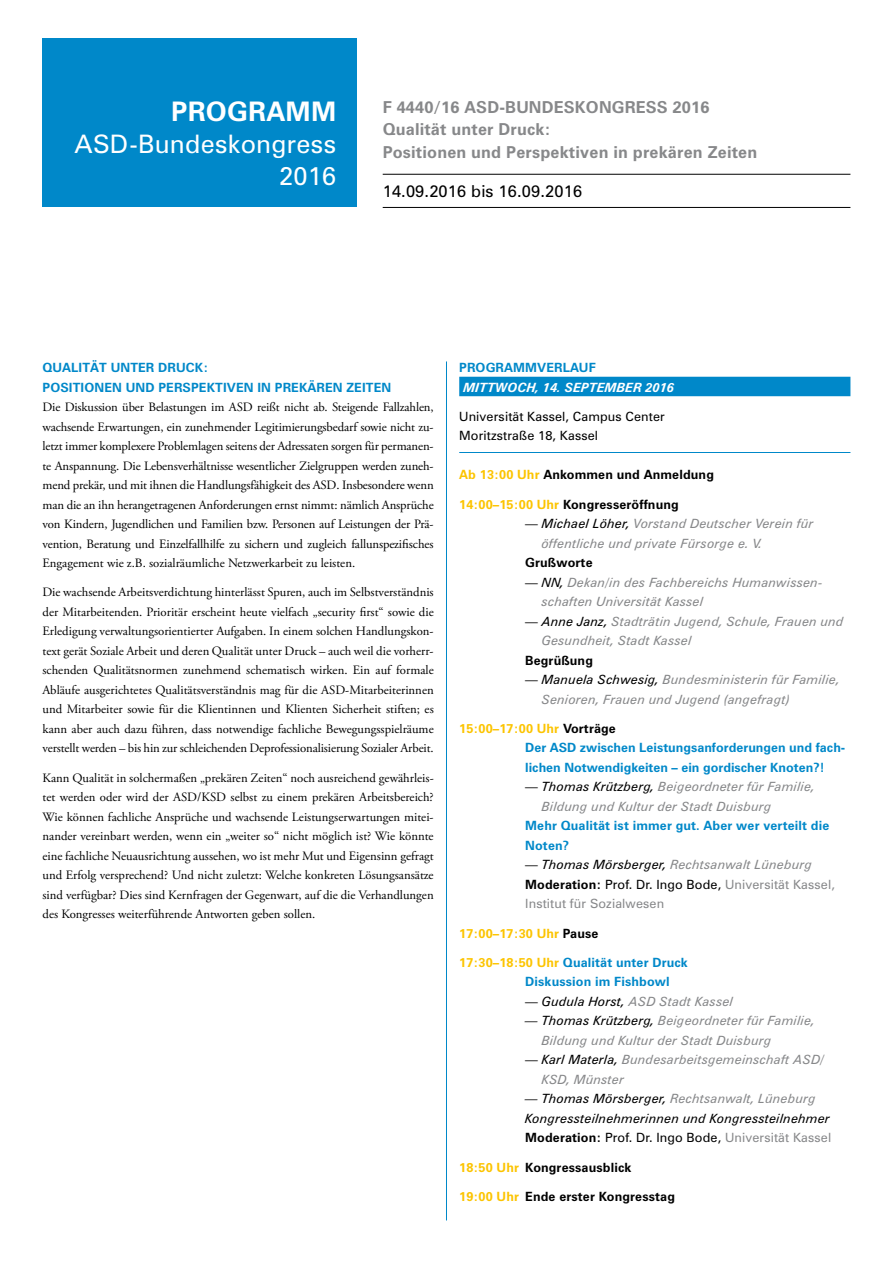
<style>
.page{position:relative;width:893px;height:1263px;background:#fff}
.page>*{position:absolute;margin:0;border:0;box-sizing:border-box;transform-origin:0 0}
.t1{font:700 27px "Zurich BT";letter-spacing:.01em;color:#fff}
.t2{font:25.5px/32.2px "Zurich BT";letter-spacing:.01em;color:#fff;text-align:right}
.t3{font:700 16.5px/22.5px "Zurich BT";letter-spacing:.01em;color:#87888a}
.t4{font:16.5px "Zurich BT";letter-spacing:.01em;color:#000}
.t5{font:12.75px/19.5px "Adobe Garamond Pro";color:#000;text-align:justify}
.t6{font:italic 12.75px/19.5px "Zurich BT";letter-spacing:.01em;color:#87888a}
.t7{font:700 12.75px/19.5px "Zurich BT";letter-spacing:.01em;color:#0088c9}
.t8{font:700 12.75px "Zurich BT";letter-spacing:.01em;color:#000}
.t9{font:italic 12.75px/19.5px "Zurich BT";letter-spacing:.01em;color:#000}
.t10{font:12.75px/19.5px "Zurich BT";letter-spacing:.01em;color:#87888a}
.t11{font:12.75px/19.5px "Zurich BT";letter-spacing:.01em;color:#000}
.t12{font:italic 700 12.75px "Zurich BT";letter-spacing:.01em;color:#fff}
.t13{font:700 12.75px "Zurich BT";letter-spacing:.01em;color:#fcc400}
.s1{color:#fcc400}
.s2{font-style:normal;color:#000}
.s3{color:#000}
.s4{font-style:italic;color:#000}
.s5{font-style:italic}
.s6{font-weight:700;color:#000}
.s7{color:#87888a}
.s8{font-weight:700;font-style:normal}
.s9{font-style:normal}
.s10{font-style:normal;color:#87888a}
</style>
<div class="page">
<div style="left:43px;top:38px;width:314px;height:168px;background:#0088c9"></div>
<hr style="left:383px;top:174px;width:467px;height:1px;background:#000">
<hr style="left:383px;top:207px;width:467px;height:1px;background:#000">
<div style="left:459px;top:377px;width:391px;height:19px;background:#0088c9"></div>
<hr style="left:459px;top:452px;width:391px;height:1px;background:#0088c9">
<hr style="left:446px;top:361px;width:1px;height:859px;background:#0088c9">
<h1 class="t1" style="left:171px;top:95px;width:166px">Programm</h1>
<h2 class="t2" style="left:75px;top:128px;width:263px">ASD-Bundeskongress<br>2016</h2>
<p class="t3" style="left:383px;top:95px;width:376px">F 4440/16 ASD-BUNDESKONGRESS 2016<br>Qualität unter Druck:<br>Positionen und Perspektiven in prekären Zeiten</p>
<p class="t4" style="left:383px;top:181px;width:201px">14.09.2016 bis 16.09.2016</p>
<p class="t7" style="left:43px;top:358px;width:167px">Qualität unter Druck:<br>Positionen</p>
<p class="t7" style="left:126px;top:377px;width:11px">und</p>
<p class="t7" style="left:158px;top:377px;width:34px">Perspek</p>
<p class="t7" style="left:215px;top:377px;width:168px">tiven in prekären Zeiten</p>
<p class="t5" style="left:43px;top:398px;width:393px">Die Diskussion über Belastungen im ASD reißt nicht ab. Steigende Fallzahlen, wachsende Erwartungen, ein zunehmender Legitimierungsbedarf sowie nicht zu&shy;letzt immer komplexere Problemlagen seitens der Adressaten sorgen für permanen&shy;te Anspannung. Die Lebensverhältnisse wesentlicher Zielgruppen werden zuneh&shy;mend prekär, und mit ihnen die Handlungsfähigkeit des ASD. Insbesondere wenn man die an ihn herangetragenen Anforderungen ernst nimmt: nämlich Ansprüche von Kindern, Jugendlichen und Familien bzw. Personen auf Leistungen der Prä&shy;vention, Beratung und Einzelfallhilfe zu sichern und zugleich fallunspezifisches Engagement wie z.B. sozialräumliche Netzwerkarbeit zu leisten.</p>
<p class="t5" style="left:43px;top:583px;width:393px">Die wachsende Arbeitsverdichtung hinterlässt Spuren, auch im Selbstverständnis der Mitarbeitenden. Prioritär erscheint heute vielfach „security first“ sowie die Erledigung verwaltungsorientierter Aufgaben. In einem solchen Handlungskon&shy;text gerät Soziale Arbeit und deren Qualität unter Druck – auch weil die vorherr&shy;schenden Qualitätsnormen zunehmend schematisch wirken. Ein auf formale Abläufe ausgerichtetes Qualitätsverständnis mag für die ASD-Mitarbeiterinnen und Mitarbeiter sowie für die Klientinnen und Klienten Sicherheit stiften; es kann aber auch dazu führen, dass notwendige fachliche Bewegungsspielräume verstellt werden – bis hin zur schleichenden Deprofessionalisierung Sozialer Arbeit.</p>
<p class="t5" style="left:43px;top:768px;width:393px">Kann Qualität in solchermaßen „prekären Zeiten“ noch ausreichend gewährleis&shy;tet werden oder wird der ASD/KSD selbst zu einem prekären Arbeitsbereich?<br>Wie können fachliche Ansprüche und wachsende Leistungserwartungen mitei&shy;nander vereinbart werden, wenn ein „weiter so“ nicht möglich ist? Wie könnte eine fachliche Neuausrichtung aussehen, wo ist mehr Mut und Eigensinn gefragt und Erfolg versprechend? Und nicht zuletzt: Welche konkreten Lösungsansätze sind verfügbar? Dies sind Kernfragen der Gegenwart, auf die die Verhandlungen des Kongresses weiterführende Antworten geben sollen.</p>
<p class="t7" style="left:459px;top:358px;width:121px">Programmverlauf</p>
<p class="t12" style="left:463px;top:379px;width:212px">MITTWOCH, 14. SEPTEMBER 2016</p>
<p class="t11" style="left:459px;top:406px;width:207px">Universität Kassel, Campus Center<br>Moritzstraße 18, Kassel</p>
<p class="t8" style="left:459px;top:467px;width:256px"><span class="s1">Ab 13:00 Uhr</span> Ankommen und Anmeldung</p>
<p class="t8" style="left:459px;top:496px;width:221px"><span class="s1">14:00–15:00 Uhr</span> Kongresseröffnung</p>
<p class="t6" style="left:542px;top:514px;width:273px;text-indent:-17px"><span class="s2">—</span> <span class="s3">Michael Löher,</span> Vorstand Deutscher Verein für öffentliche und private Fürsorge e. V.</p>
<p class="t8" style="left:459px;top:555px;width:39px">G</p>
<p class="t8" style="left:535px;top:555px;width:59px">rußworte</p>
<p class="t6" style="left:542px;top:572px;width:282px;text-indent:-17px"><span class="s2">—</span> <span class="s3">NN,</span> Dekan/in des Fachbereichs Humanwissen&shy;schaften Universität Kassel</p>
<p class="t6" style="left:542px;top:611px;width:304px;text-indent:-17px"><span class="s2">—</span> <span class="s3">Anne Janz,</span> Stadträtin Jugend, Schule, Frauen und<br>Gesundheit, Stadt Kassel</p>
<p class="t8" style="left:525px;top:652px;width:69px">Begrüßung</p>
<p class="t6" style="left:542px;top:670px;width:300px;text-indent:-17px"><span class="s2">—</span> <span class="s3">Manuela Schwesig,</span> Bundesministerin für Familie,<br>Senioren, Frauen und Jugend (angefragt)</p>
<p class="t7" style="left:525px;top:718px;width:322px;text-indent:-66px"><span class="s1">15:00–17:00 Uhr</span> <span class="s3">Vorträge<br></span>Der ASD zwischen Leistungsanforderungen und fach&shy;lichen Notwendigkeiten – ein gordischer Knoten?!</p>
<p class="t6" style="left:542px;top:777px;width:275px;text-indent:-17px"><span class="s2">—</span> <span class="s3">Thomas Krützberg,</span> Beigeordneter für Familie,<br>Bildung und Kultur der Stadt Duisburg</p>
<p class="t7" style="left:459px;top:816px;width:27px">M</p>
<p class="t7" style="left:525px;top:816px;width:306px;text-indent:12px">ehr Qualität ist immer gut. Aber wer verteilt die<br>Noten?</p>
<p class="t10" style="left:525px;top:855px;width:311px"><span class="s3">—</span> <span class="s4">Thomas Mörsberger,</span> <span class="s5">Rechtsanwalt Lüneburg<br></span><span class="s6">Moderation:</span> <span class="s3">Prof. Dr. Ingo Bode,</span> Universität Kassel,<br>Institut für Sozialwesen</p>
<p class="t13" style="left:459px;top:925px;width:141px">17:00–17:30 Uhr <span class="s3">Pause</span></p>
<p class="t7" style="left:525px;top:952px;width:164px;text-indent:-66px"><span class="s1">17:30–18:50 Uhr</span> Qualität unter Druck<br>Diskussion im Fishbowl</p>
<p class="t6" style="left:525px;top:991px;width:210px"><span class="s2">—</span> <span class="s3">Gudula Horst,</span> ASD Stadt Kassel</p>
<p class="t6" style="left:542px;top:1011px;width:275px;text-indent:-17px"><span class="s3">— Thomas Krützberg,</span> Beigeordneter für Familie,<br>Bildung und Kultur der Stadt Duisburg</p>
<p class="t6" style="left:542px;top:1050px;width:284px;text-indent:-17px"><span class="s2">—</span> <span class="s3">Karl Materla,</span> Bundesarbeitsgemeinschaft ASD/<br>KSD, Münster</p>
<p class="t9" style="left:525px;top:1089px;width:307px">— Thomas Mörsberger, <span class="s7">Rechtsanwalt, Lüneburg<br></span>Kongressteilnehmerinnen und Kongressteilnehmer<br><span class="s8">Moderation:</span> <span class="s9">Prof. Dr. Ingo Bode,</span> <span class="s10">Universität Kassel</span></p>
<p class="t8" style="left:459px;top:1159px;width:174px"><span class="s1">18:50 Uhr</span> Kongressausblick</p>
<p class="t8" style="left:459px;top:1188px;width:217px"><span class="s1">19:00 Uhr</span> Ende erster Kongresstag</p>
</div>
